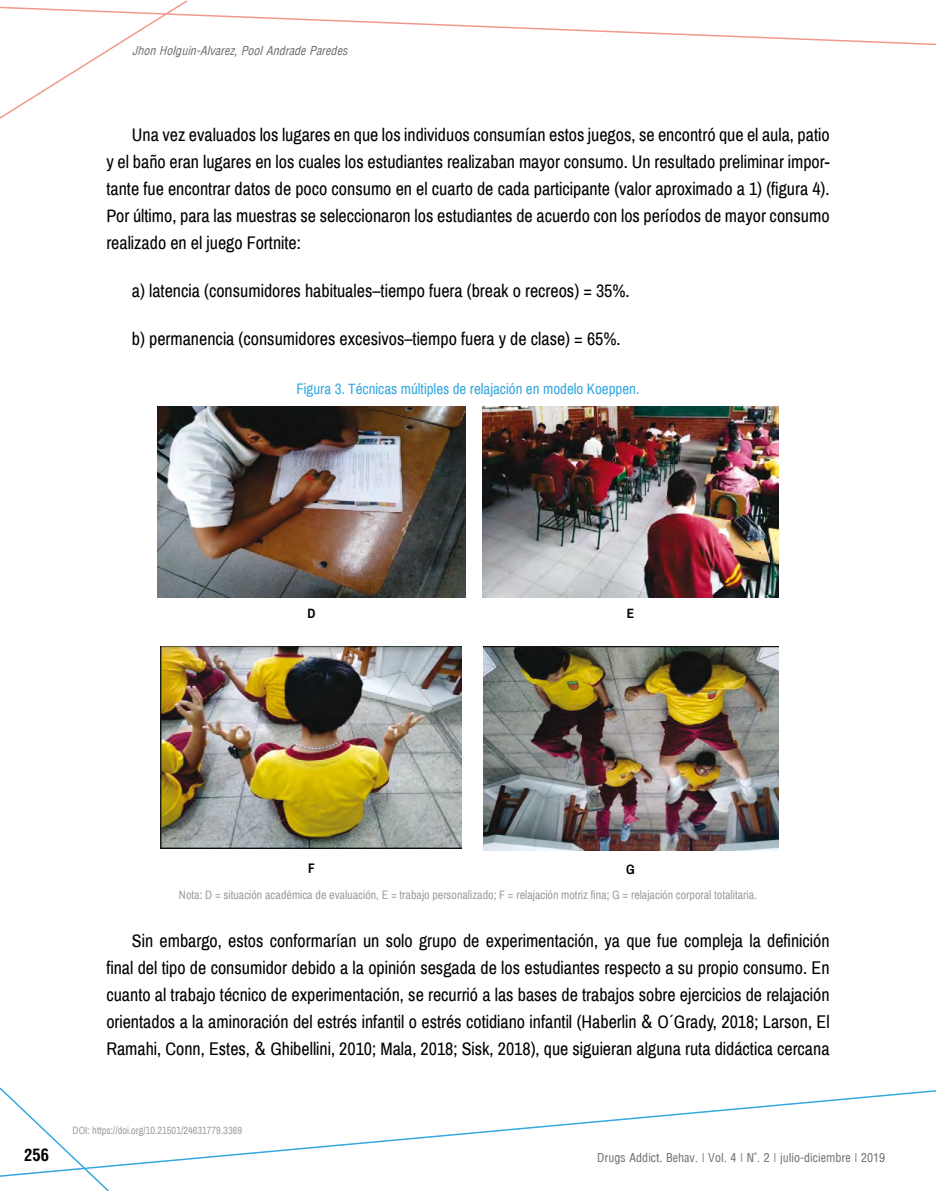
<style>
.page{position:relative;width:936px;height:1191px;background:#fff}
.page>*{position:absolute;margin:0;border:0;box-sizing:border-box;transform-origin:0 0}
.TEXTO_NORMAL{font:18px/27px "Archivo Narrow";color:#000;text-align:justify}
.t1{font:700 condensed 16.5px "Arena";color:#000}
.tabla_titulo{font:15px "Archivo Narrow";color:#35a8e0}
.t2{font:700 13.5px "Archivo Narrow";color:#000}
.pie_de_pagina_de_tab{font:12px "Archivo Narrow";color:#9c9e9f}
.t3{font:12px "Arena Condensed";color:#707172}
.t4{font:italic condensed 12px "Arena";color:#707172}
.t5{font:10.5px "Archivo Narrow";color:#9c9e9f}
.s1{font-family:"Arena Condensed"}
</style>
<div class="page">
<svg style="left:0;top:0;width:935px;height:119px"></svg>
<svg style="left:110px;top:1090px;width:825px;height:77px"></svg>
<svg style="left:0;top:1087px;width:110px;height:104px"></svg>
<img style="left:157px;top:406px;width:308px;height:191px">
<img style="left:482px;top:406px;width:296px;height:191px">
<img style="left:161px;top:646px;width:300px;height:202px">
<img style="left:483px;top:646px;width:295px;height:204px">
<p class="t4" style="left:132px;top:44px;width:217px">Jhon Holguin-Alvarez, Pool Andrade Paredes</p>
<p class="TEXTO_NORMAL" style="left:106px;top:121px;width:724px;text-indent:26px">Una vez evaluados los lugares en que los individuos consumían estos juegos, se encontró que el aula, patio y el baño eran lugares en los cuales los estudiantes realizaban mayor consumo. Un resultado preliminar impor&shy;tante fue encontrar datos de poco consumo en el cuarto de cada participante (valor aproximado a 1) (figura 4).<br>Por último, para las muestras se seleccionaron los estudiantes de acuerdo con los períodos de mayor consumo realizado en el juego Fortnite:</p>
<p class="TEXTO_NORMAL" style="left:132px;top:277px;width:499px">a) latencia (consumidores habituales–tiempo fuera (break o recreos) = 35%.</p>
<p class="TEXTO_NORMAL" style="left:132px;top:326px;width:490px">b) permanencia (consumidores excesivos–tiempo fuera y de clase) = 65%.</p>
<p class="tabla_titulo" style="left:296px;top:379px;width:345px">Figura 3. Técnicas múltiples de relajación en modelo Koeppen.</p>
<p class="t2" style="left:307px;top:605px;width:9px">D</p>
<p class="t2" style="left:627px;top:605px;width:9px">E</p>
<p class="t2" style="left:308px;top:859px;width:8px">F</p>
<p class="t2" style="left:626px;top:860px;width:10px">G</p>
<p class="pie_de_pagina_de_tab" style="left:179px;top:887px;width:579px">Nota: D = situación académica de evaluación, E = trabajo personalizado; F = relajación motriz fina; G = relajación corporal totalitaria.</p>
<p class="TEXTO_NORMAL" style="left:106px;top:927px;width:724px;text-indent:26px">Sin embargo, estos conformarían un solo grupo de experimentación, ya que fue compleja la definición final del tipo de consumidor debido a la opinión sesgada de los estudiantes respecto a su propio consumo. En cuanto al trabajo técnico de experimentación, se recurrió a las bases de trabajos sobre ejercicios de relajación orientados a la aminoración del estrés infantil o estrés cotidiano infantil (Haberlin <span class="s1">&amp;</span> O´Grady, 2018; Larson, El Ramahi, Conn, Estes, <span class="s1">&amp;</span> Ghibellini, 2010; Mala, 2018; Sisk, 2018), que siguieran alguna ruta didáctica cercana</p>
<p class="t5" style="left:73px;top:1123px;width:171px">DOI: https://doi.org/10.21501/24631779.3369</p>
<p class="t1" style="left:24px;top:1145px;width:26px">256</p>
<p class="t3" style="left:597px;top:1150px;width:289px">Drugs Addict. Behav. | Vol. 4 | N°. 2 | julio-diciembre | 2019</p>
</div>
